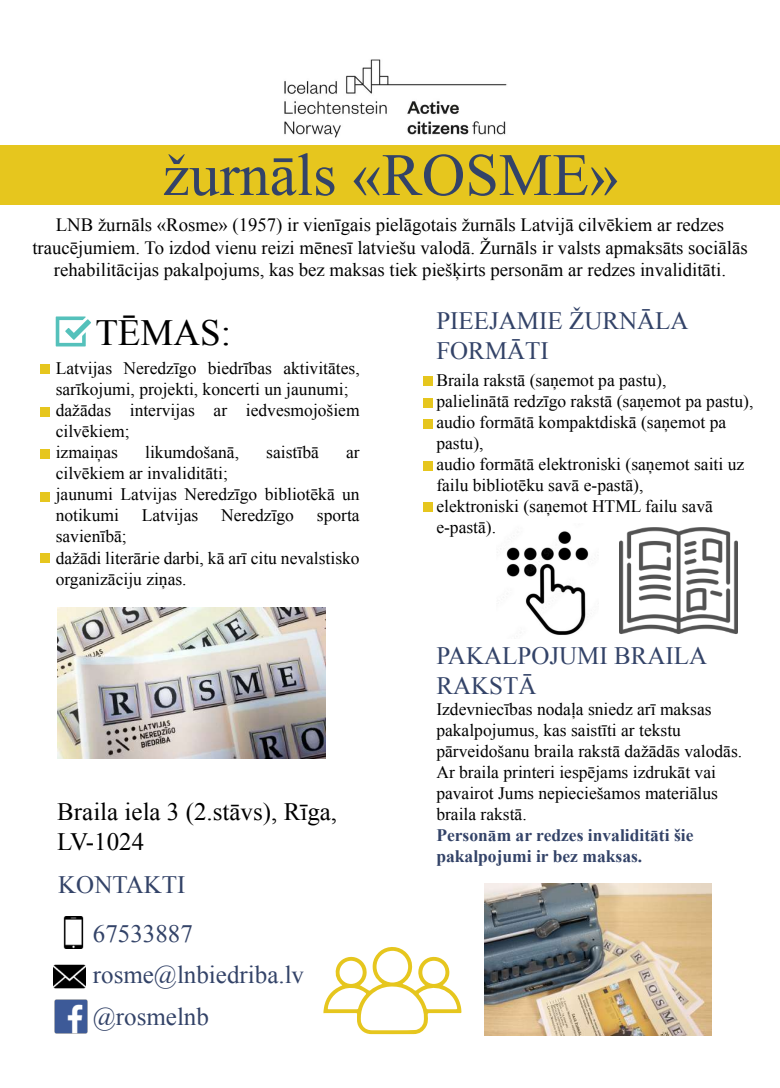
<style>
.page{position:relative;width:780px;height:1088px;background:#fff}
.page>*{position:absolute;margin:0;border:0;box-sizing:border-box;transform-origin:0 0}
.t1{font:60.12px "Times New Roman";color:#334368}
.t2{font:37px "Times New Roman";color:#000}
.t3{font:25px/30px "Times New Roman";color:#334368}
.t4{font:25px/30px "Times New Roman";color:#000}
.t5{font:18.75px/22.5px "Times New Roman";color:#000;text-align:center}
.t6{font:17.5px/21px "Times New Roman";color:#000}
.t7{font:700 17.5px/21px "Times New Roman";color:#334368}
</style>
<div class="page">
<div style="left:0;top:145px;width:780px;height:59px;background:#e6c61e"></div>
<img style="left:485px;top:884px;width:226px;height:151px">
<img style="left:53px;top:964px;width:32px;height:25px">
<img style="left:54px;top:999px;width:34px;height:35px">
<img style="left:63px;top:917px;width:21px;height:32px">
<img style="left:497px;top:531px;width:92px;height:104px">
<img style="left:57px;top:608px;width:269px;height:151px">
<img style="left:619px;top:527px;width:118px;height:107px">
<svg style="left:323px;top:947px;width:138px;height:87px"></svg>
<svg style="left:56px;top:316px;width:35px;height:30px"></svg>
<div style="left:41px;top:364px;width:9px;height:10px;background:#e6c61e"></div>
<div style="left:41px;top:408px;width:9px;height:9px;background:#e6c61e"></div>
<div style="left:41px;top:450px;width:9px;height:9px;background:#e6c61e"></div>
<div style="left:41px;top:492px;width:9px;height:9px;background:#e6c61e"></div>
<div style="left:41px;top:553px;width:9px;height:10px;background:#e6c61e"></div>
<div style="left:423px;top:376px;width:9px;height:9px;background:#e6c61e"></div>
<div style="left:423px;top:399px;width:9px;height:9px;background:#e6c61e"></div>
<div style="left:423px;top:420px;width:9px;height:9px;background:#e6c61e"></div>
<div style="left:423px;top:461px;width:9px;height:9px;background:#e6c61e"></div>
<div style="left:423px;top:502px;width:9px;height:9px;background:#e6c61e"></div>
<img style="left:284px;top:59px;width:223px;height:79px">
<h1 class="t1" style="left:163px;top:132px;width:458px">žurnāls «ROSME»</h1>
<p class="t5" style="left:32px;top:213px;width:716px">LNB žurnāls «Rosme» (1957) ir vienīgais pielāgotais žurnāls Latvijā cilvēkiem ar redzes traucējumiem. To izdod vienu reizi mēnesī latviešu valodā. Žurnāls ir valsts apmaksāts sociālās rehabilitācijas pakalpojums, kas bez maksas tiek piešķirts personām ar redzes invaliditāti.</p>
<h2 class="t2" style="left:95px;top:307px;width:137px">TĒMAS:</h2>
<h3 class="t3" style="left:436px;top:304px;width:254px">PIEEJAMIE ŽURNĀLA<br>FORMĀTI</h3>
<p class="t6" style="left:56px;top:357px;width:305px">Latvijas Neredzīgo biedrības aktivitātes, sarīkojumi, projekti, koncerti un jaunumi; dažādas intervijas ar iedvesmojošiem cilvēkiem;<br>izmaiņas</p>
<p class="t6" style="left:145px;top:441px;width:95px">likumdošanā,</p>
<p class="t6" style="left:266px;top:441px;width:54px">saistībā</p>
<p class="t6" style="left:346px;top:441px;width:15px">ar</p>
<p class="t6" style="left:56px;top:462px;width:305px">cilvēkiem ar invaliditāti;<br>jaunumi Latvijas Neredzīgo bibliotēkā un notikumi</p>
<p class="t6" style="left:142px;top:504px;width:58px">Latvijas</p>
<p class="t6" style="left:221px;top:504px;width:74px">Neredzīgo</p>
<p class="t6" style="left:317px;top:504px;width:44px">sporta</p>
<p class="t6" style="left:56px;top:525px;width:305px">savienībā;<br>dažādi literārie darbi, kā arī citu nevalstisko organizāciju ziņas.</p>
<h3 class="t4" style="left:57px;top:795px;width:281px">Braila iela 3 (2.stāvs), Rīga,<br>LV-1024</h3>
<h3 class="t3" style="left:58px;top:868px;width:129px">KONTAKTI</h3>
<h3 class="t3" style="left:93px;top:912px;width:213px;line-height:41.6px">67533887 rosme@lnbiedriba.lv @rosmelnb</h3>
<p class="t6" style="left:436px;top:369px;width:318px">Braila rakstā (saņemot pa pastu),<br>palielinātā redzīgo rakstā (saņemot pa pastu), audio formātā kompaktdiskā (saņemot pa pastu),<br>audio formātā elektroniski (saņemot saiti uz failu bibliotēku savā e-pastā),<br>elektroniski (saņemot HTML failu savā e-pastā).</p>
<h3 class="t3" style="left:436px;top:640px;width:272px">PAKALPOJUMI BRAILA<br>RAKSTĀ</h3>
<p class="t6" style="left:436px;top:698px;width:307px">Izdevniecības nodaļa sniedz arī maksas pakalpojumus, kas saistīti ar tekstu pārveidošanu braila rakstā dažādās valodās.<br>Ar braila printeri iespējams izdrukāt vai pavairot Jums nepieciešamos materiālus braila rakstā.</p>
<p class="t7" style="left:436px;top:824px;width:258px">Personām ar redzes invaliditāti šie pakalpojumi ir bez maksas.</p>
</div>
